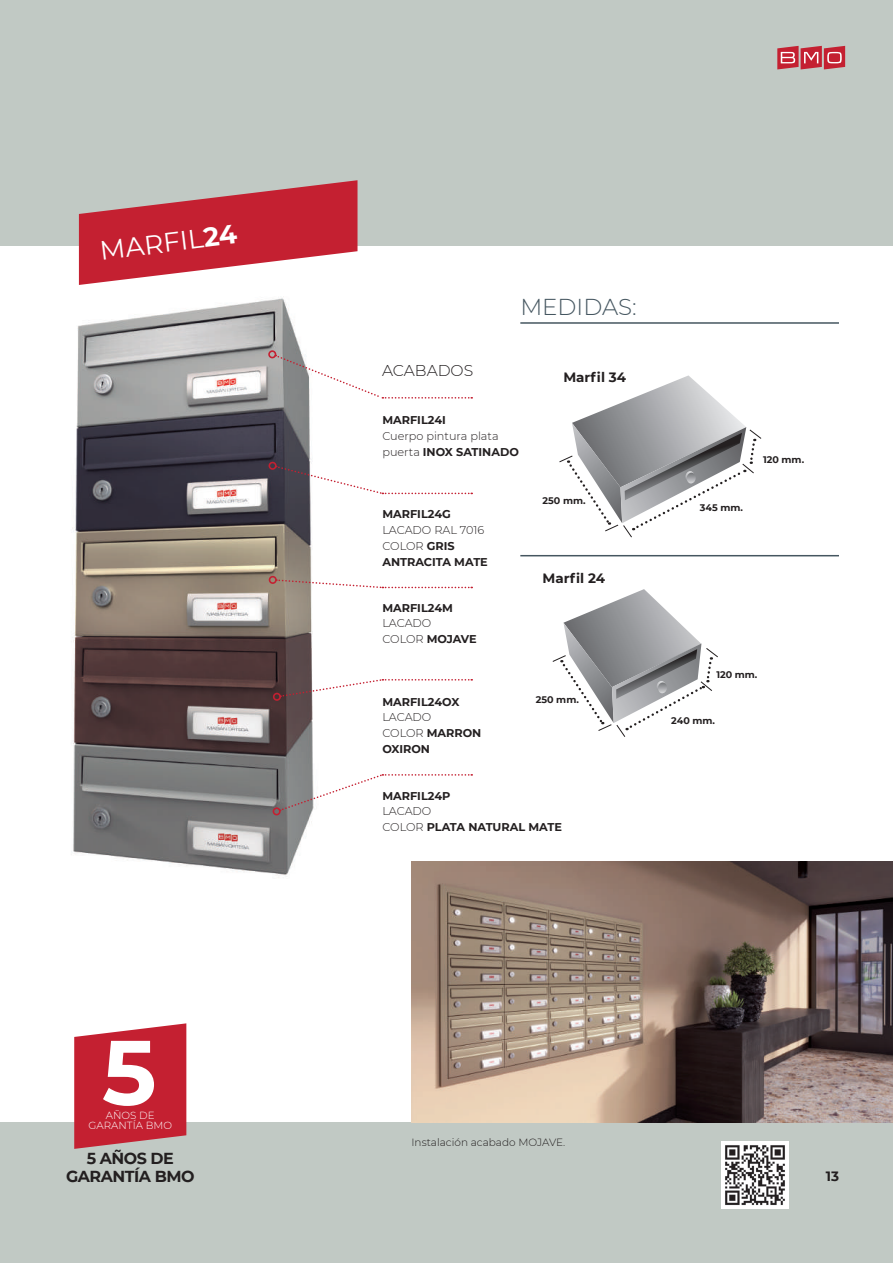
<style>
.page{position:relative;width:893px;height:1263px;background:#fff}
.page>*{position:absolute;margin:0;border:0;box-sizing:border-box;transform-origin:0 0}
.t1{font:700 91.35px "Montserrat";color:#fff}
.t2{font:26.55px "Montserrat";color:#fff}
.t3{font:300 22.95px "Montserrat";color:#455660}
.t4{font:700 15.9px/18.1px "Montserrat";letter-spacing:-.03em;color:#231f20;text-align:center}
.t5{font:300 15.6px "Montserrat";color:#231f20}
.t6{font:700 13.5px "Montserrat";color:#231f20}
.t7{font:700 11.25px/16px "Montserrat";color:#231f20}
.t8{font:300 11.25px/16px "Montserrat";color:#231f20}
.t9{font:300 10.5px "Montserrat";color:#231f20}
.t10{font:300 10.35px/10.4px "Montserrat";color:#fff;text-align:center}
.t11{font:700 9.6px "Montserrat";color:#231f20}
.s1{font-weight:700}
.s2{font-weight:300}
</style>
<div class="page">
<img style="left:71px;top:280px;width:242px;height:596px">
<div style="left:0;top:1123px;width:893px;height:140px;background:#c1c9c4"></div>
<img style="left:721px;top:1141px;width:68px;height:68px">
<div style="left:0;top:0;width:893px;height:245px;background:#c1c9c4"></div>
<svg style="left:559px;top:375px;width:203px;height:163px"></svg>
<svg style="left:552px;top:589px;width:166px;height:148px"></svg>
<svg style="left:74px;top:1023px;width:112px;height:126px;background:#c73645"></svg>
<img style="left:412px;top:861px;width:481px;height:262px">
<svg style="left:79px;top:180px;width:278px;height:105px"></svg>
<svg style="left:280px;top:773px;width:192px;height:38px"></svg>
<div style="left:273px;top:807px;width:8px;height:8px;border:2px solid #c42031;border-radius:50%"></div>
<svg style="left:280px;top:678px;width:192px;height:20px"></svg>
<div style="left:273px;top:693px;width:8px;height:8px;border:2px solid #c42031;border-radius:50%"></div>
<svg style="left:276px;top:579px;width:196px;height:10px"></svg>
<div style="left:269px;top:576px;width:8px;height:8px;border:2px solid #c42031;border-radius:50%"></div>
<svg style="left:276px;top:465px;width:196px;height:30px"></svg>
<div style="left:269px;top:462px;width:8px;height:8px;border:2px solid #c42031;border-radius:50%"></div>
<svg style="left:275px;top:355px;width:197px;height:44px"></svg>
<div style="left:268px;top:350px;width:8px;height:8px;border:2px solid #c42031;border-radius:50%"></div>
<svg style="left:777px;top:46px;width:68px;height:23px;background:#cb5460"></svg>
<hr style="left:520px;top:322px;width:319px;height:2px;background:#455660">
<hr style="left:520px;top:555px;width:319px;height:1px;background:#455660">
<h2 class="t2" style="left:98px;top:232px;width:139px;rotate:-7deg">MARFIL<span class="s1">24</span></h2>
<h1 class="t1" style="left:102px;top:1006px;width:56px">5</h1>
<p class="t10" style="left:89px;top:1110px;width:85px">AÑOS DE<br>GARANTÍA BMO</p>
<h3 class="t4" style="left:66px;top:1149px;width:130px">5 AÑOS DE<br>GARANTÍA BMO</h3>
<h3 class="t5" style="left:382px;top:360px;width:93px">ACABADOS</h3>
<h3 class="t3" style="left:520px;top:291px;width:118px">MEDIDAS:</h3>
<p class="t6" style="left:563px;top:367px;width:64px">Marfil 34</p>
<p class="t7" style="left:382px;top:412px;width:65px">MARFIL24I</p>
<p class="t8" style="left:382px;top:428px;width:138px">Cuerpo pintura plata puerta <span class="s1">INOX SATINADO</span></p>
<p class="t7" style="left:382px;top:505px;width:70px">MARFIL24G</p>
<p class="t8" style="left:382px;top:522px;width:107px">LACADO RAL 7016<br>COLOR <span class="s1">GRIS<br>ANTRACITA MATE</span></p>
<p class="t7" style="left:382px;top:599px;width:72px">MARFIL24M</p>
<p class="t8" style="left:382px;top:615px;width:96px">LACADO<br>COLOR <span class="s1">MOJAVE</span></p>
<p class="t11" style="left:542px;top:493px;width:45px">250 mm.</p>
<p class="t6" style="left:543px;top:569px;width:64px">Marfil 24</p>
<p class="t11" style="left:536px;top:693px;width:45px">250 mm.</p>
<p class="t7" style="left:382px;top:693px;width:79px">MARFIL24OX</p>
<p class="t7" style="left:382px;top:708px;width:100px"><span class="s2">LACADO<br>COLOR</span> MARRON<br>OXIRON</p>
<p class="t7" style="left:382px;top:787px;width:70px">MARFIL24P</p>
<p class="t7" style="left:382px;top:802px;width:181px"><span class="s2">LACADO<br>COLOR</span> PLATA NATURAL MATE</p>
<p class="t11" style="left:700px;top:501px;width:45px">345 mm.</p>
<p class="t11" style="left:763px;top:453px;width:43px">120 mm.</p>
<p class="t11" style="left:716px;top:668px;width:43px">120 mm.</p>
<p class="t11" style="left:671px;top:713px;width:45px">240 mm.</p>
<p class="t9" style="left:412px;top:1135px;width:155px">Instalación acabado MOJAVE.</p>
<p class="t6" style="left:826px;top:1166px;width:15px">13</p>
</div>
